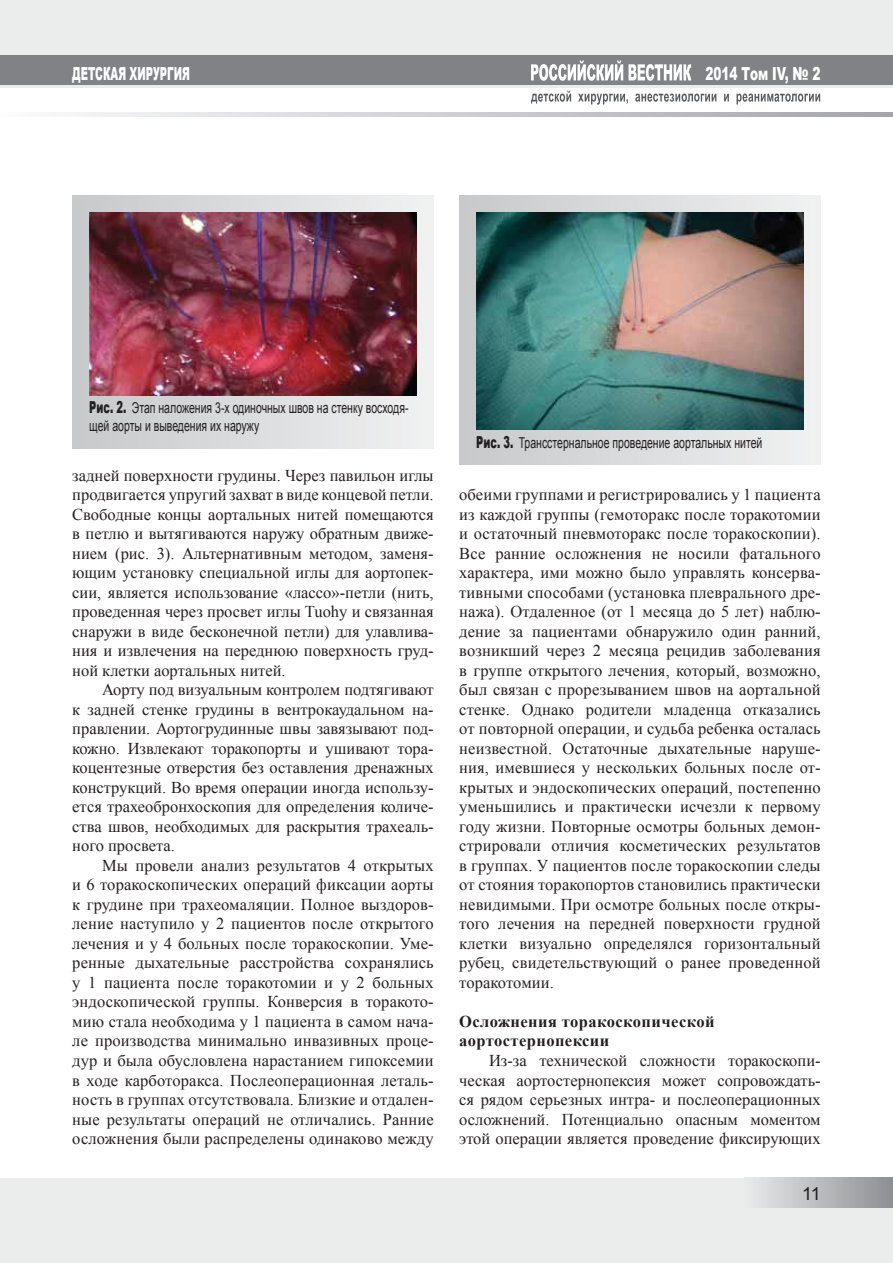
<style>
.page{position:relative;width:893px;height:1263px;background:#fff}
.page>*{position:absolute;margin:0;border:0;box-sizing:border-box;transform-origin:0 0}
.t1{font:900 18px "Arial";color:#fff;scale:.56 1}
.t2{font:900 18px "Arial";color:#fff;scale:.67 1}
.t3{font:18px "Arial";color:#231f20}
.t4{font:16.5px/19.5px "Times New Roman";color:#231f20;text-align:justify}
.t5{font:700 16.5px/19.5px "Times New Roman";letter-spacing:.025em;color:#231f20}
.t6{font:15px/18px "Arial";color:#231f20;scale:.7 1}
.s1{font-weight:900;font-size:16.5px}
</style>
<div class="page">
<div style="left:0;top:1178px;width:893px;height:85px;background:#ebecec"></div>
<div style="left:744px;top:1178px;width:149px;height:30px;background:linear-gradient(to right,#eaebec,#8c8e91)"></div>
<div style="left:0;top:0;width:893px;height:87px;background:#ebecec"></div>
<div style="left:0;top:55px;width:893px;height:30px;background:#808285"></div>
<svg style="left:65px;top:113px;width:828px;height:4px"></svg>
<svg style="left:531px;top:60px;width:160px;height:21px"></svg>
<svg style="left:531px;top:91px;width:289px;height:14px"></svg>
<div style="left:72px;top:196px;width:362px;height:252px;background:linear-gradient(to right,#c5c5c7,#ececec)"></div>
<img style="left:89px;top:213px;width:328px;height:182px">
<div style="left:459px;top:196px;width:362px;height:268px;background:linear-gradient(to right,#c0c4c6,#e9e9ea)"></div>
<img style="left:476px;top:213px;width:328px;height:216px">
<p class="t1" style="left:72px;top:60px;width:212px">ДЕТСКАЯ ХИРУРГИЯ</p>
<p class="t2" style="left:706px;top:60px;width:173px">2014 Том IV, № 2</p>
<p class="t6" style="left:89px;top:399px;width:458px"><span class="s1">Рис. 2.</span> Этап наложения 3-х одиночных швов на стенку восходя&shy;щей аорты и выведения их наружу</p>
<p class="t4" style="left:72px;top:466px;width:363px">задней поверхности грудины. Через павильон иглы продвигается упругий захват в виде концевой петли.<br>Свободные концы аортальных нитей помещаются в петлю и вытягиваются наружу обратным движе&shy;нием (рис. 3). Альтернативным методом, заменя&shy;ющим установку специальной иглы для аортопек&shy;сии, является использование «лассо»-петли (нить, проведенная через просвет иглы Tuohy и связанная снаружи в виде бесконечной петли) для улавлива&shy;ния и извлечения на переднюю поверхность груд&shy;ной клетки аортальных нитей.</p>
<p class="t4" style="left:72px;top:680px;width:363px;text-indent:30px">Аорту под визуальным контролем подтягивают к задней стенке грудины в вентрокаудальном на&shy;правлении. Аортогрудинные швы завязывают под&shy;кожно. Извлекают торакопорты и ушивают тора&shy;коцентезные отверстия без оставления дренажных конструкций. Во время операции иногда использу&shy;ется трахеобронхоскопия для определения количе&shy;ства швов, необходимых для раскрытия трахеаль&shy;ного просвета.</p>
<p class="t4" style="left:72px;top:856px;width:363px;text-indent:30px">Мы провели анализ результатов 4 открытых и 6 торакоскопических операций фиксации аорты к грудине при трахеомаляции. Полное выздоров&shy;ление наступило у 2 пациентов после открытого лечения и у 4 больных после торакоскопии. Уме&shy;ренные дыхательные расстройства сохранялись у 1 пациента после торакотомии и у 2 больных эндоскопической группы. Конверсия в торакото&shy;мию стала необходима у 1 пациента в самом нача&shy;ле производства минимально инвазивных проце&shy;дур и была обусловлена нарастанием гипоксемии в ходе карботоракса. Послеоперационная леталь&shy;ность в группах отсутствовала. Близкие и отдален&shy;ные результаты операций не отличались. Ранние осложнения были распределены одинаково между</p>
<p class="t6" style="left:476px;top:433px;width:410px"><span class="s1">Рис. 3.</span> Трансстернальное проведение аортальных нитей</p>
<p class="t4" style="left:459px;top:485px;width:363px">обеими группами и регистрировались у 1 пациента из каждой группы (гемоторакс после торакотомии и остаточный пневмоторакс после торакоскопии).<br>Все ранние осложнения не носили фатального характера, ими можно было управлять консерва&shy;тивными способами (установка плеврального дре&shy;нажа). Отдаленное (от 1 месяца до 5 лет) наблю&shy;дение за пациентами обнаружило один ранний, возникший через 2 месяца рецидив заболевания в группе открытого лечения, который, возможно, был связан с прорезыванием швов на аортальной стенке. Однако родители младенца отказались от повторной операции, и судьба ребенка осталась неизвестной. Остаточные дыхательные наруше&shy;ния, имевшиеся у нескольких больных после от&shy;крытых и эндоскопических операций, постепенно уменьшились и практически исчезли к первому году жизни. Повторные осмотры больных демон&shy;стрировали отличия косметических результатов в группах. У пациентов после торакоскопии следы от стояния торакопортов становились практически невидимыми. При осмотре больных после откры&shy;того лечения на передней поверхности грудной клетки визуально определялся горизонтальный рубец, свидетельствующий о ранее проведенной торакотомии.</p>
<p class="t5" style="left:459px;top:1012px;width:257px">Осложнения торакоскопической аортостернопексии</p>
<p class="t4" style="left:459px;top:1051px;width:363px;text-indent:30px">Из-за технической сложности торакоскопи&shy;ческая аортостернопексия может сопровождать&shy;ся рядом серьезных интра- и послеоперационных осложнений. Потенциально опасным моментом этой операции является проведение фиксирующих</p>
<p class="t3" style="left:802px;top:1183px;width:20px">11</p>
</div>
